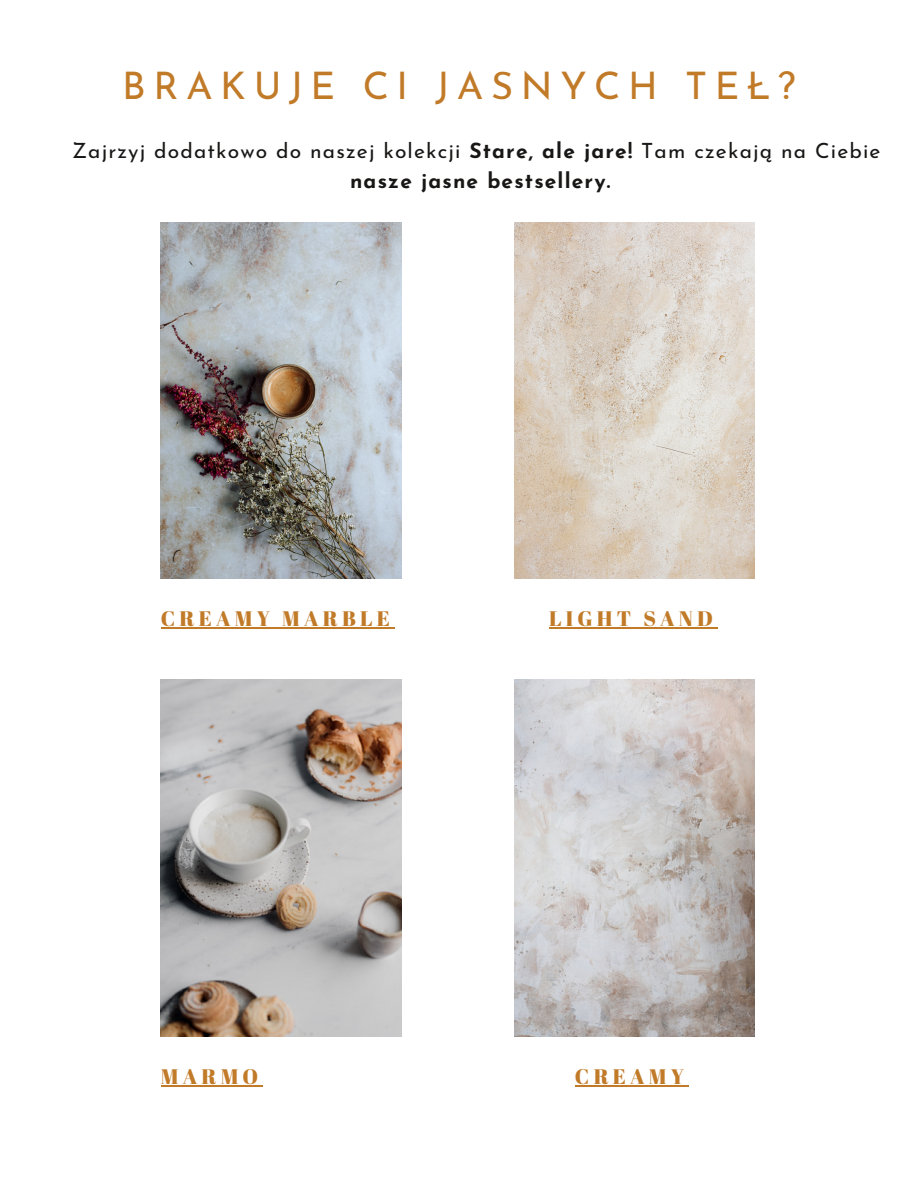
<style>
.page{position:relative;width:918px;height:1188px;background:#fff}
.page>*{position:absolute;margin:0;border:0;box-sizing:border-box;transform-origin:0 0}
.t1{font:37.95px "Josefin Sans";letter-spacing:.2em;color:#c17a28}
.t2{font:21px "Josefin Sans";letter-spacing:.055em;color:#181716}
.t3{font:21px "Abril Fatface";letter-spacing:.2em;color:#c17a28}
.t4{font:700 21px "Josefin Sans";letter-spacing:.055em;color:#181716}
.s1{font-weight:700}
</style>
<div class="page">
<img style="left:161px;top:222px;width:241px;height:357px">
<img style="left:514px;top:222px;width:241px;height:357px">
<hr style="left:161px;top:628px;width:233px;height:1px;background:#c17a28">
<hr style="left:549px;top:628px;width:168px;height:1px;background:#c17a28">
<img style="left:161px;top:680px;width:241px;height:356px">
<img style="left:514px;top:680px;width:241px;height:356px">
<hr style="left:161px;top:1085px;width:101px;height:1px;background:#c17a28">
<hr style="left:575px;top:1085px;width:113px;height:1px;background:#c17a28">
<p class="t1" style="left:122px;top:70px;width:675px">BRAKUJE CI JASNYCH TEŁ?</p>
<p class="t2" style="left:72px;top:143px;width:810px">Zajrzyj dodatkowo do naszej kolekcji <span class="s1">Stare, ale jare!</span> Tam czekają na Ciebie</p>
<p class="t4" style="left:350px;top:172px;width:262px">nasze jasne bestsellery.</p>
<p class="t3" style="left:161px;top:604px;width:231px">CREAMY MARBLE</p>
<p class="t3" style="left:549px;top:604px;width:165px">LIGHT SAND</p>
<p class="t3" style="left:161px;top:1062px;width:99px">MARMO</p>
<p class="t3" style="left:575px;top:1062px;width:111px">CREAMY</p>
</div>
